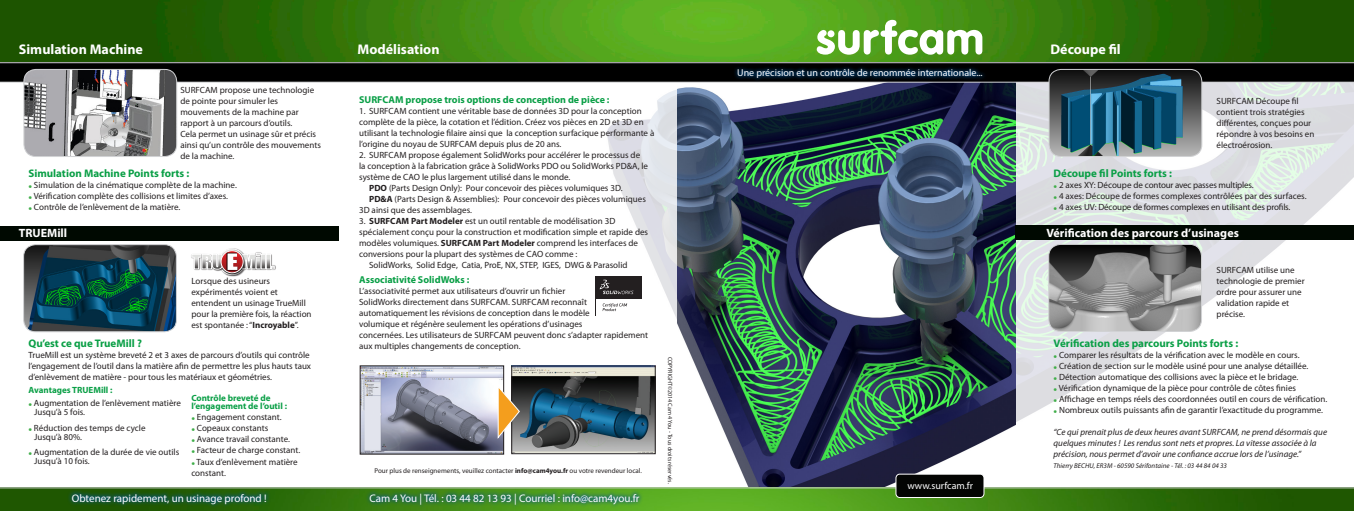
<style>
.page{position:relative;width:1354px;height:511px;background:#fff}
.page>*{position:absolute;margin:0;border:0;box-sizing:border-box;transform-origin:0 0}
.t1{font:700 14px "Myriad Pro";color:#fff}
.t2{font:700 12px "Myriad Pro";color:#fff}
.t3{font:700 11px "Myriad Pro";color:#0a9f46}
.t4{font:11px "Myriad Pro";color:#fff}
.t5{font:10px "Myriad Pro";color:#fff}
.t6{font:700 10px "Myriad Pro";color:#0a9f46}
.t7{font:9px/11px "Myriad Pro";color:#231f20}
.t8{font:italic 9px/11px "Myriad Pro";color:#231f20}
.t9{font:9px "Myriad Pro";letter-spacing:-.02em;color:#231f20}
.t10{font:700 9px/8px "Myriad Pro";color:#0a9f46}
.t11{font:7px "Myriad Pro";color:#231f20}
.t12{font:italic 7px "Myriad Pro";color:#231f20}
.t13{font:6px "Myriad Pro";color:#231f20}
.s1{font-weight:700}
.s2{font-size:13px;color:#40ae49}
</style>
<div class="page">
<img style="left:464px;top:83px;width:552px;height:404px">
<svg style="left:0;top:487px;width:1354px;height:23px;background:#44851d"></svg>
<img style="left:0;top:0;width:1354px;height:62px">
<img style="left:513px;top:367px;width:140px;height:85px">
<div style="left:511px;top:365px;width:144px;height:89px;border:1px solid #231f20"></div>
<img style="left:362px;top:367px;width:140px;height:85px">
<svg style="left:497px;top:385px;width:23px;height:55px"></svg>
<svg style="left:817px;top:20px;width:165px;height:35px"></svg>
<div style="left:896px;top:474px;width:88px;height:23px;background:#040503;border-radius:4px"></div>
<div style="left:895px;top:473px;width:89px;height:24px;border:1px solid #fff;border-radius:4px"></div>
<svg style="left:365px;top:489px;width:279px;height:19px;background:#3c8830"></svg>
<svg style="left:0;top:62px;width:1354px;height:21px;background:#1a1a1a"></svg>
<svg style="left:67px;top:489px;width:204px;height:19px;background:#1a5920"></svg>
<img style="left:1048px;top:244px;width:153px;height:87px">
<div style="left:1048px;top:244px;width:154px;height:88px;border:1px solid #d1d2d4;border-radius:12px"></div>
<img style="left:25px;top:246px;width:150px;height:85px">
<div style="left:23px;top:244px;width:154px;height:88px;border:1px solid #d1d2d4;border-radius:12px"></div>
<img style="left:1049px;top:69px;width:152px;height:87px">
<div style="left:1048px;top:69px;width:154px;height:88px;border:1px solid #d1d2d4;border-radius:12px"></div>
<img style="left:24px;top:69px;width:153px;height:86px">
<div style="left:23px;top:69px;width:154px;height:88px;border:1px solid #d1d2d4;border-radius:12px"></div>
<div style="left:1016px;top:225px;width:338px;height:15px;background:#000901"></div>
<div style="left:0;top:226px;width:339px;height:15px;background:#000901"></div>
<div style="left:219px;top:248px;width:26px;height:27px;border:1px solid #fff;border-radius:50%"></div>
<svg style="left:191px;top:249px;width:85px;height:28px"></svg>
<svg style="left:594px;top:274px;width:49px;height:42px"></svg>
<div style="left:596px;top:276px;width:46px;height:39px;background:#231f20"></div>
<div style="left:596px;top:298px;width:45px;height:17px;background:#fff"></div>
<svg style="left:599px;top:279px;width:34px;height:15px"></svg>
<svg style="left:602px;top:303px;width:25px;height:8px"></svg>
<svg style="left:733px;top:65px;width:253px;height:18px;background:#0e1e2c"></svg>
<p class="t1" style="left:19px;top:40px;width:126px">Simulation Machine</p>
<p class="t1" style="left:357px;top:40px;width:84px">Modélisation</p>
<p class="t5" style="left:736px;top:67px;width:242px">CAD/CAM Software with world class precisio and control</p>
<p class="t5" style="left:737px;top:67px;width:247px">Une précision et un contrôle de renommée internationale...</p>
<p class="t1" style="left:1050px;top:40px;width:72px">Découpe fil</p>
<p class="t7" style="left:180px;top:84px;width:135px">SURFCAM propose une technologie de pointe pour simuler les mouvements de la machine par rapport à un parcours d’outils.</p>
<p class="t7" style="left:180px;top:128px;width:142px">Cela permet un usinage sûr et précis ainsi qu’un contrôle des mouvements de la machine.</p>
<p class="t6" style="left:359px;top:93px;width:252px">SURFCAM propose trois options de conception de pièce :</p>
<p class="t7" style="left:359px;top:105px;width:297px">1. SURFCAM contient une véritable base de données 3D pour la conception complète de la pièce, la cotation et l’édition. Créez vos pièces en 2D et 3D en utilisant la technologie filaire ainsi que la conception surfacique performante à l’origine du noyau de SURFCAM depuis plus de 20 ans.</p>
<p class="t7" style="left:359px;top:149px;width:290px">2. SURFCAM propose également SolidWorks pour accélérer le processus de la conception à la fabrication grâce à SolidWorks PDO ou SolidWorks PD&amp;A, le système de CAO le plus largement utilisé dans le monde.</p>
<p class="t7" style="left:369px;top:182px;width:255px"><span class="s1">PDO</span> (Parts Design Only): Pour concevoir des pièces volumiques 3D.</p>
<p class="t7" style="left:359px;top:193px;width:288px;text-indent:10px"><span class="s1">PD&amp;A</span> (Parts Design &amp; Assemblies): Pour concevoir des pièces volumiques<br>3D ainsi que des assemblages.</p>
<p class="t7" style="left:359px;top:215px;width:290px">3. <span class="s1">SURFCAM Part Modeler</span> est un outil rentable de modélisation 3D spécialement conçu pour la construction et modification simple et rapide des modèles volumiques. <span class="s1">SURFCAM Part Modeler</span> comprend les interfaces de conversions pour la plupart des systèmes de CAO comme :</p>
<p class="t7" style="left:369px;top:259px;width:260px">SolidWorks, Solid Edge, Catia, ProE, NX, STEP, IGES, DWG &amp; Parasolid</p>
<p class="t6" style="left:359px;top:273px;width:112px">Associativité SolidWoks :</p>
<p class="t7" style="left:359px;top:285px;width:290px">L’associativité permet aux utilisateurs d’ouvrir un fichier<br>SolidWorks directement dans SURFCAM. SURFCAM reconnaît automatiquement les révisions de conception dans le modèle<br>volumique et régénère seulement les opérations d’usinages<br>concernées. Les utilisateurs de SURFCAM peuvent donc s’adapter rapidement aux multiples changements de conception.</p>
<p class="t7" style="left:1216px;top:95px;width:99px">SURFCAM Découpe fil contient trois stratégies différentes, conçues pour répondre à vos besoins en électroérosion.</p>
<p class="t3" style="left:1053px;top:165px;width:120px">Découpe fil Points forts :</p>
<p class="t9" style="left:1053px;top:179px;width:202px"><span class="s2">•</span> 2 axes XY: Découpe de contour avec passes multiples.</p>
<p class="t7" style="left:1053px;top:190px;width:254px"><span class="s2">•</span> 4 axes: Découpe de formes complexes contrôlées par des surfaces.</p>
<p class="t9" style="left:1053px;top:201px;width:238px"><span class="s2">•</span> 4 axes UV: Découpe de formes complexes en utilisant des profils.</p>
<p class="t3" style="left:28px;top:165px;width:162px">Simulation Machine Points forts :</p>
<p class="t7" style="left:28px;top:179px;width:210px"><span class="s2">•</span> Simulation de la cinématique complète de la machine.</p>
<p class="t7" style="left:28px;top:190px;width:201px"><span class="s2">•</span> Vérification complète des collisions et limites d’axes.</p>
<p class="t7" style="left:28px;top:201px;width:153px"><span class="s2">•</span> Contrôle de l’enlèvement de la matière.</p>
<p class="t2" style="left:19px;top:225px;width:50px">TRUEMill</p>
<p class="t2" style="left:1046px;top:225px;width:194px">Vérification des parcours d’usinages</p>
<p class="t7" style="left:1216px;top:264px;width:90px">SURFCAM utilise une technologie de premier ordre pour assurer une validation rapide et précise.</p>
<p class="t7" style="left:191px;top:275px;width:122px">Lorsque des usineurs expérimentés voient et entendent un usinage TrueMill pour la première fois, la réaction est spontanée : “<span class="s1">Incroyable</span>”.</p>
<p class="t3" style="left:1053px;top:336px;width:186px">Vérification des parcours Points forts :</p>
<p class="t7" style="left:1053px;top:349px;width:247px"><span class="s2">•</span> Comparer les résultats de la vérification avec le modèle en cours.</p>
<p class="t7" style="left:1053px;top:360px;width:256px"><span class="s2">•</span> Création de section sur le modèle usiné pour une analyse détaillée.</p>
<p class="t7" style="left:1053px;top:371px;width:246px"><span class="s2">•</span> Détection automatique des collisions avec la pièce et le bridage.</p>
<p class="t7" style="left:1053px;top:382px;width:244px"><span class="s2">•</span> Vérification dynamique de la pièce pour contrôle de côtes finies</p>
<p class="t7" style="left:1053px;top:393px;width:275px"><span class="s2">•</span> Affichage en temps réels des coordonnées outil en cours de vérification.</p>
<p class="t7" style="left:1053px;top:404px;width:271px"><span class="s2">•</span> Nombreux outils puissants afin de garantir l’exactitude du programme.</p>
<p class="t8" style="left:1053px;top:426px;width:275px">“Ce qui prenait plus de deux heures avant SURFCAM, ne prend désormais que quelques minutes ! Les rendus sont nets et propres. La vitesse associée à la précision, nous permet d’avoir une confiance accrue lors de l’usinage.”</p>
<p class="t12" style="left:1053px;top:461px;width:175px">Thierry BECHU, ER3M - 60590 Sérifontaine - Tél. : 03 44 84 04 33</p>
<p class="t3" style="left:28px;top:336px;width:115px">Qu’est ce que TrueMill ?</p>
<p class="t7" style="left:28px;top:349px;width:284px">TrueMill est un système breveté 2 et 3 axes de parcours d’outils qui contrôle l’engagement de l’outil dans la matière afin de permettre les plus hauts taux d’enlèvement de matière - pour tous les matériaux et géométries.</p>
<p class="t10" style="left:28px;top:386px;width:86px">Avantages TRUEMill :</p>
<p class="t7" style="left:28px;top:397px;width:154px"><span class="s2">•</span> Augmentation de l’enlèvement matière</p>
<p class="t7" style="left:34px;top:406px;width:53px">Jusqu’à 5 fois.</p>
<p class="t7" style="left:28px;top:422px;width:119px"><span class="s2">•</span> Réduction des temps de cycle</p>
<p class="t7" style="left:34px;top:431px;width:49px">Jusqu’à 80%.</p>
<p class="t7" style="left:28px;top:446px;width:152px"><span class="s2">•</span> Augmentation de la durée de vie outils</p>
<p class="t7" style="left:34px;top:455px;width:57px">Jusqu’à 10 fois.</p>
<p class="t13" style="left:674px;top:356px;width:129px;rotate:90deg">COPYRIGHT©2014 Cam 4 You - Tous droits réservés.</p>
<p class="t10" style="left:191px;top:394px;width:97px">Contrôle breveté de l’engagement de l’outil :</p>
<p class="t7" style="left:191px;top:411px;width:92px"><span class="s2">•</span> Engagement constant.</p>
<p class="t7" style="left:191px;top:422px;width:78px"><span class="s2">•</span> Copeaux constants</p>
<p class="t7" style="left:191px;top:433px;width:100px"><span class="s2">•</span> Avance travail constante.</p>
<p class="t7" style="left:191px;top:444px;width:111px"><span class="s2">•</span> Facteur de charge constant.</p>
<p class="t7" style="left:191px;top:455px;width:108px"><span class="s2">•</span> Taux d’enlèvement matière constant.</p>
<p class="t11" style="left:374px;top:466px;width:269px">Pour plus de renseignements, veuillez contacter <span class="s1">info@cam4you.fr</span> ou votre revendeur local.</p>
<p class="t5" style="left:907px;top:479px;width:67px">www.surfcam.fr</p>
<p class="t4" style="left:72px;top:491px;width:196px">Obtenez rapidement, un usinage profond !</p>
<p class="t4" style="left:369px;top:491px;width:271px">Cam 4 You | Tél. : 03 44 82 13 93 | Courriel : info@cam4you.fr</p>
</div>
